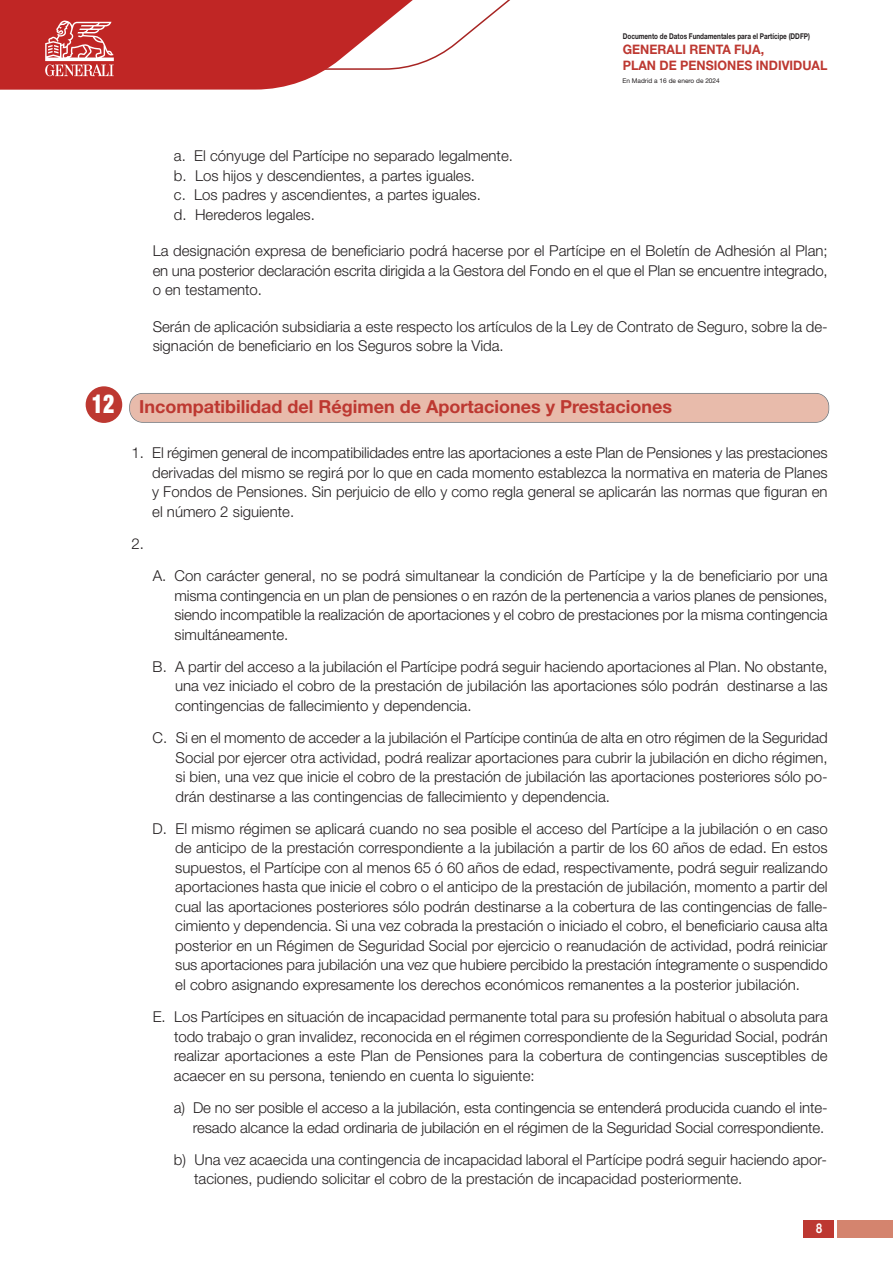
<style>
.page{position:relative;width:893px;height:1263px;background:#fff}
.page>*{position:absolute;margin:0;border:0;box-sizing:border-box;transform-origin:0 0}
.t1{font:900 condensed 26.1px "Helvetica Neue LT Std";color:#fff;scale:.84 1}
.t2{font:700 18px "Helvetica Neue LT Std";color:#bd3831}
.t3{font:300 15px/19.5px "Helvetica Neue LT Std";color:#231f20;text-align:justify}
.t4{font:700 13.5px "Helvetica Neue LT Std";color:#fff;scale:.8 1}
.t5{font:700 13.05px/15.8px "Helvetica Neue LT Std";color:#bd3831;scale:.95 1}
.t6{font:700 7.95px "Helvetica Neue LT Std";color:#231f20;scale:.8 1}
.t7{font:6.6px "Helvetica Neue LT Std";color:#231f20}
</style>
<div class="page">
<div style="left:838px;top:1220px;width:55px;height:18px;background:#d4846e"></div>
<div style="left:803px;top:1220px;width:31px;height:18px;background:#bd3831"></div>
<div style="left:1px;top:0;width:298px;height:90px;background:#c02625"></div>
<svg style="left:45px;top:0;width:465px;height:82px"></svg>
<div style="left:130px;top:394px;width:698px;height:28px;background:#e8bbab;border-radius:13px"></div>
<div style="left:129px;top:393px;width:700px;height:30px;border:2px solid #6c6d70;border-radius:14px"></div>
<div style="left:86px;top:386px;width:36px;height:37px;background:#bd3831;border-radius:50%"></div>
<p class="t6" style="left:623px;top:33px;width:235px">Documento de Datos Fundamentales para el Partícipe (DDFP)</p>
<p class="t5" style="left:623px;top:43px;width:217px">GENERALI RENTA FIJA,<br>PLAN DE PENSIONES INDIVIDUAL</p>
<p class="t7" style="left:622px;top:78px;width:99px">En Madrid a 16 de enero de 2024</p>
<h1 class="t1" style="left:92px;top:395px;width:29px">12</h1>
<p class="t3" style="left:174px;top:147px;width:341px;text-align:left">a. El cónyuge del Partícipe no separado legalmente. b. Los hijos y descendientes, a partes iguales.<br>c. Los padres y ascendientes, a partes iguales.<br>d. Herederos legales.</p>
<p class="t3" style="left:153px;top:242px;width:676px">La designación expresa de beneficiario podrá hacerse por el Partícipe en el Boletín de Adhesión al Plan; en una posterior declaración escrita dirigida a la Gestora del Fondo en el que el Plan se encuentre integrado, o en testamento.</p>
<p class="t3" style="left:153px;top:318px;width:676px">Serán de aplicación subsidiaria a este respecto los artículos de la Ley de Contrato de Seguro, sobre la de&shy;signación de beneficiario en los Seguros sobre la Vida.</p>
<p class="t2" style="left:139px;top:400px;width:534px">Incompatibilidad del Régimen de Aportaciones y Prestaciones</p>
<p class="t3" style="left:152px;top:444px;width:677px;text-indent:-21px">1. El régimen general de incompatibilidades entre las aportaciones a este Plan de Pensiones y las prestaciones derivadas del mismo se regirá por lo que en cada momento establezca la normativa en materia de Planes y Fondos de Pensiones. Sin perjuicio de ello y como regla general se aplicarán las normas que figuran en el número 2 siguiente.</p>
<p class="t3" style="left:131px;top:535px;width:14px">2.</p>
<p class="t3" style="left:175px;top:567px;width:655px;text-indent:-22px">A. Con carácter general, no se podrá simultanear la condición de Partícipe y la de beneficiario por una misma contingencia en un plan de pensiones o en razón de la pertenencia a varios planes de pensiones, siendo incompatible la realización de aportaciones y el cobro de prestaciones por la misma contingencia simultáneamente.</p>
<p class="t3" style="left:175px;top:658px;width:654px;text-indent:-22px">B. A partir del acceso a la jubilación el Partícipe podrá seguir haciendo aportaciones al Plan. No obstante, una vez iniciado el cobro de la prestación de jubilación las aportaciones sólo podrán destinarse a las contingencias de fallecimiento y dependencia.</p>
<p class="t3" style="left:176px;top:729px;width:654px;text-indent:-23px">C. Si en el momento de acceder a la jubilación el Partícipe continúa de alta en otro régimen de la Seguridad Social por ejercer otra actividad, podrá realizar aportaciones para cubrir la jubilación en dicho régimen, si bien, una vez que inicie el cobro de la prestación de jubilación las aportaciones posteriores sólo po&shy;drán destinarse a las contingencias de fallecimiento y dependencia.</p>
<p class="t3" style="left:175px;top:820px;width:654px;text-indent:-23px">D. El mismo régimen se aplicará cuando no sea posible el acceso del Partícipe a la jubilación o en caso de anticipo de la prestación correspondiente a la jubilación a partir de los 60 años de edad. En estos supuestos, el Partícipe con al menos 65 ó 60 años de edad, respectivamente, podrá seguir realizando aportaciones hasta que inicie el cobro o el anticipo de la prestación de jubilación, momento a partir del cual las aportaciones posteriores sólo podrán destinarse a la cobertura de las contingencias de falle&shy;cimiento y dependencia. Si una vez cobrada la prestación o iniciado el cobro, el beneficiario causa alta posterior en un Régimen de Seguridad Social por ejercicio o reanudación de actividad, podrá reiniciar sus aportaciones para jubilación una vez que hubiere percibido la prestación íntegramente o suspendido el cobro asignando expresamente los derechos económicos remanentes a la posterior jubilación.</p>
<p class="t3" style="left:174px;top:1008px;width:655px;text-indent:-21px">E. Los Partícipes en situación de incapacidad permanente total para su profesión habitual o absoluta para todo trabajo o gran invalidez, reconocida en el régimen correspondiente de la Seguridad Social, podrán realizar aportaciones a este Plan de Pensiones para la cobertura de contingencias susceptibles de acaecer en su persona, teniendo en cuenta lo siguiente:</p>
<p class="t3" style="left:174px;top:1099px;width:655px;text-align:right">a) De no ser posible el acceso a la jubilación, esta contingencia se entenderá producida cuando el inte&shy;resado alcance la edad ordinaria de jubilación en el régimen de la Seguridad Social correspondiente.</p>
<p class="t3" style="left:194px;top:1151px;width:634px;text-indent:-20px">b) Una vez acaecida una contingencia de incapacidad laboral el Partícipe podrá seguir haciendo apor&shy;taciones, pudiendo solicitar el cobro de la prestación de incapacidad posteriormente.</p>
<p class="t4" style="left:816px;top:1223px;width:9px">8</p>
</div>
